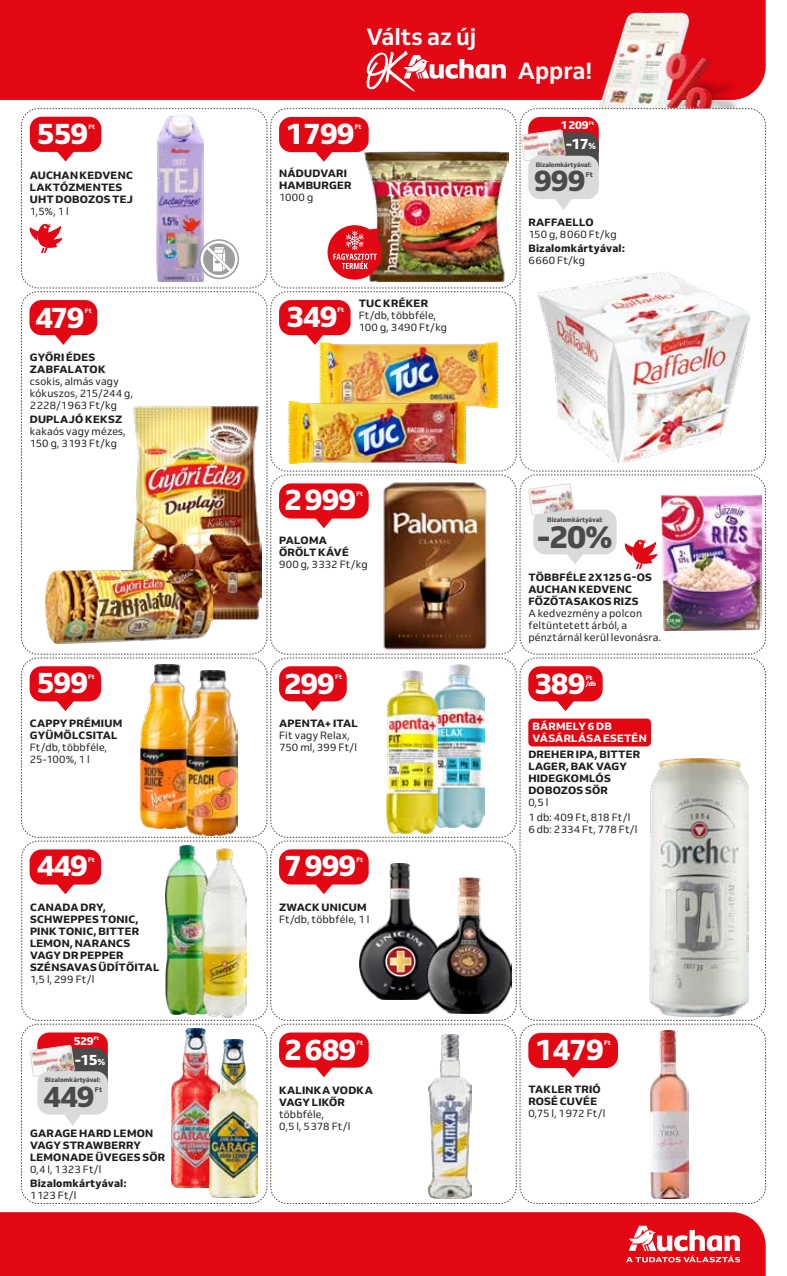
<style>
.page{position:relative;width:787px;height:1276px;background:#fff}
.page>*{position:absolute;margin:0;border:0;box-sizing:border-box;transform-origin:0 0}
.t1{font:800 31.5px "Venn";color:#4a4a49}
.t2{font:800 29.25px "Venn";letter-spacing:-.04em;color:#fff}
.t3{font:800 29.25px "Venn";letter-spacing:-.04em;color:#4a4a49}
.t4{font:700 23.25px "Venn";color:#fff}
.t5{font:800 14.7px "Venn";color:#fff}
.t6{font:800 11.25px "Venn";letter-spacing:-.035em;color:#fff}
.t7{font:800 10.5px/12px "Venn";letter-spacing:.025em;color:#1d1d1b}
.t8{font:10.5px/12px "Venn";letter-spacing:.015em;color:#1d1d1b}
.t9{font:800 10.5px/12px "Venn";letter-spacing:.025em;color:#fff}
.t10{font:800 6.75px "Venn";color:#4a4a49}
.t11{font:800 6.3px "Venn";color:#4a4a49}
.t12{font:800 6.3px/6.8px "Venn";letter-spacing:-.02em;color:#fff}
.t13{font:800 5.1px "Venn";color:#fff}
.s1{font-size:9px}
</style>
<div class="page">
<div style="left:0;top:0;width:765px;height:100px;background:#e30613"></div>
<img style="left:719px;top:72px;width:33px;height:36px">
<img style="left:580px;top:3px;width:139px;height:105px">
<svg style="left:366px;top:51px;width:140px;height:41px"></svg>
<div style="left:0;top:1212px;width:765px;height:64px;background:#e30613"></div>
<svg style="left:626px;top:1225px;width:114px;height:37px"></svg>
<img style="left:21px;top:108px;width:745px;height:1096px">
<h3 class="t4" style="left:366px;top:22px;width:111px">Válts az új</h3>
<h2 class="t2" style="left:37px;top:115px;width:53px">559</h2>
<p class="t12" style="left:88px;top:123px;width:8px">Ft</p>
<h2 class="t2" style="left:286px;top:115px;width:70px">1 799</h2>
<p class="t12" style="left:355px;top:124px;width:8px">Ft</p>
<p class="t7" style="left:279px;top:167px;width:74px">NÁDUDVARI<br>HAMBURGER</p>
<p class="t8" style="left:279px;top:191px;width:36px">1000 g</p>
<p class="t7" style="left:30px;top:169px;width:105px">AUCHAN KEDVENC<br>LAKTÓZMENTES<br>UHT DOBOZOS TEJ</p>
<p class="t8" style="left:30px;top:205px;width:40px">1,5%, 1 l</p>
<h2 class="t2" style="left:35px;top:299px;width:51px">479</h2>
<p class="t12" style="left:85px;top:307px;width:8px">Ft</p>
<p class="t7" style="left:30px;top:351px;width:77px">GYŐRI ÉDES<br>ZABFALATOK</p>
<p class="t8" style="left:30px;top:375px;width:105px">csokis, almás vagy kókuszos, 215/244 g,<br>2 228/1 963 Ft/kg</p>
<p class="t7" style="left:30px;top:413px;width:94px">DUPLAJÓ KEKSZ</p>
<p class="t8" style="left:30px;top:425px;width:97px">kakaós vagy mézes,<br>150 g, 3 193 Ft/kg</p>
<h2 class="t2" style="left:37px;top:664px;width:53px">599</h2>
<p class="t12" style="left:88px;top:673px;width:8px">Ft</p>
<p class="t7" style="left:30px;top:717px;width:94px">CAPPY PRÉMIUM<br>GYÜMÖLCSITAL</p>
<p class="t8" style="left:30px;top:741px;width:79px">Ft/db, többféle,<br>25-100%, 1 l</p>
<h2 class="t2" style="left:37px;top:847px;width:53px">449</h2>
<p class="t12" style="left:88px;top:856px;width:8px">Ft</p>
<p class="t7" style="left:30px;top:901px;width:131px">CANADA DRY,<br>SCHWEPPES TONIC,<br>PINK TONIC, BITTER<br>LEMON, NARANCS<br>VAGY DR PEPPER<br>SZÉNSAVAS ÜDÍTŐITAL</p>
<p class="t8" style="left:30px;top:973px;width:66px">1,5 l, 299 Ft/l</p>
<p class="t6" style="left:74px;top:1034px;width:21px">529</p>
<p class="t13" style="left:94px;top:1035px;width:7px">Ft</p>
<h3 class="t5" style="left:75px;top:1050px;width:32px">-15<span class="s1">%</span></h3>
<p class="t11" style="left:45px;top:1076px;width:57px">Bizalomkártyával:</p>
<h2 class="t3" style="left:43px;top:1078px;width:53px">449</h2>
<p class="t10" style="left:95px;top:1085px;width:9px">Ft</p>
<p class="t7" style="left:30px;top:1126px;width:137px">GARAGE HARD LEMON<br>VAGY STRAWBERRY<br>LEMONADE ÜVEGES SÖR</p>
<p class="t8" style="left:30px;top:1162px;width:73px">0,4 l, 1 323 Ft/l</p>
<p class="t7" style="left:30px;top:1177px;width:98px">Bizalomkártyával:</p>
<p class="t8" style="left:30px;top:1189px;width:48px">1 123 Ft/l</p>
<h2 class="t2" style="left:286px;top:298px;width:53px">349</h2>
<p class="t12" style="left:337px;top:306px;width:8px">Ft</p>
<p class="t7" style="left:359px;top:297px;width:71px">TUC KRÉKER</p>
<p class="t8" style="left:359px;top:309px;width:90px">Ft/db, többféle,<br>100 g, 3 490 Ft/kg</p>
<h2 class="t2" style="left:284px;top:482px;width:74px">2 999</h2>
<p class="t12" style="left:356px;top:490px;width:8px">Ft</p>
<p class="t7" style="left:279px;top:534px;width:71px">PALOMA<br>ŐRÖLT KÁVÉ</p>
<p class="t8" style="left:279px;top:558px;width:90px">900 g, 3 332 Ft/kg</p>
<h2 class="t2" style="left:284px;top:665px;width:53px">299</h2>
<p class="t12" style="left:335px;top:674px;width:8px">Ft</p>
<p class="t7" style="left:279px;top:717px;width:80px">APENTA+ ITAL</p>
<p class="t8" style="left:279px;top:729px;width:80px">Fit vagy Relax,<br>750 ml, 399 Ft/l</p>
<h2 class="t2" style="left:284px;top:847px;width:74px">7 999</h2>
<p class="t12" style="left:356px;top:856px;width:8px">Ft</p>
<p class="t7" style="left:279px;top:901px;width:89px">ZWACK UNICUM</p>
<p class="t8" style="left:279px;top:913px;width:92px">Ft/db, többféle, 1 l</p>
<h2 class="t2" style="left:284px;top:1030px;width:74px">2 689</h2>
<p class="t12" style="left:356px;top:1039px;width:8px">Ft</p>
<p class="t7" style="left:279px;top:1083px;width:95px">KALINKA VODKA<br>VAGY LIKŐR</p>
<p class="t8" style="left:279px;top:1107px;width:73px">többféle,<br>0,5 l, 5 378 Ft/l</p>
<h3 class="t4" style="left:518px;top:56px;width:76px">Appra!</h3>
<p class="t6" style="left:560px;top:118px;width:30px">1 209</p>
<p class="t13" style="left:589px;top:120px;width:7px">Ft</p>
<h3 class="t5" style="left:566px;top:135px;width:32px">-17<span class="s1">%</span></h3>
<p class="t11" style="left:535px;top:160px;width:57px">Bizalomkártyával:</p>
<h2 class="t3" style="left:534px;top:162px;width:53px">999</h2>
<p class="t10" style="left:585px;top:170px;width:9px">Ft</p>
<p class="t7" style="left:528px;top:216px;width:67px">RAFFAELLO</p>
<p class="t8" style="left:528px;top:228px;width:90px">150 g, 8 060 Ft/kg</p>
<p class="t7" style="left:528px;top:242px;width:98px">Bizalomkártyával:</p>
<p class="t8" style="left:528px;top:254px;width:58px">6 660 Ft/kg</p>
<p class="t11" style="left:547px;top:515px;width:57px">Bizalomkártyával:</p>
<h1 class="t1" style="left:536px;top:517px;width:77px">-20%</h1>
<p class="t7" style="left:528px;top:570px;width:125px">TÖBBFÉLE 2X125 G-OS<br>AUCHAN KEDVENC<br>FŐZŐTASAKOS RIZS</p>
<p class="t8" style="left:528px;top:607px;width:134px">A kedvezmény a polcon feltüntetett árból, a pénztárnál kerül levonásra.</p>
<h2 class="t2" style="left:534px;top:665px;width:53px">389</h2>
<p class="t12" style="left:585px;top:674px;width:12px">Ft /db</p>
<p class="t9" style="left:532px;top:720px;width:116px">BÁRMELY 6 DB<br>VÁSÁRLÁSA ESETÉN</p>
<p class="t7" style="left:528px;top:748px;width:113px">DREHER IPA, BITTER<br>LAGER, BAK VAGY<br>HIDEGKOMLÓS<br>DOBOZOS SÖR</p>
<p class="t8" style="left:528px;top:795px;width:104px;line-height:14.5px">0,5 l<br>1 db: 409 Ft, 818 Ft/l</p>
<p class="t8" style="left:528px;top:823px;width:111px">6 db: 2 334 Ft, 778 Ft/l</p>
<h2 class="t2" style="left:535px;top:1031px;width:70px">1 479</h2>
<p class="t12" style="left:604px;top:1039px;width:8px">Ft</p>
<p class="t7" style="left:528px;top:1083px;width:74px">TAKLER TRIÓ<br>ROSÉ CUVÉE</p>
<p class="t8" style="left:528px;top:1107px;width:79px">0,75 l, 1 972 Ft/l</p>
</div>
